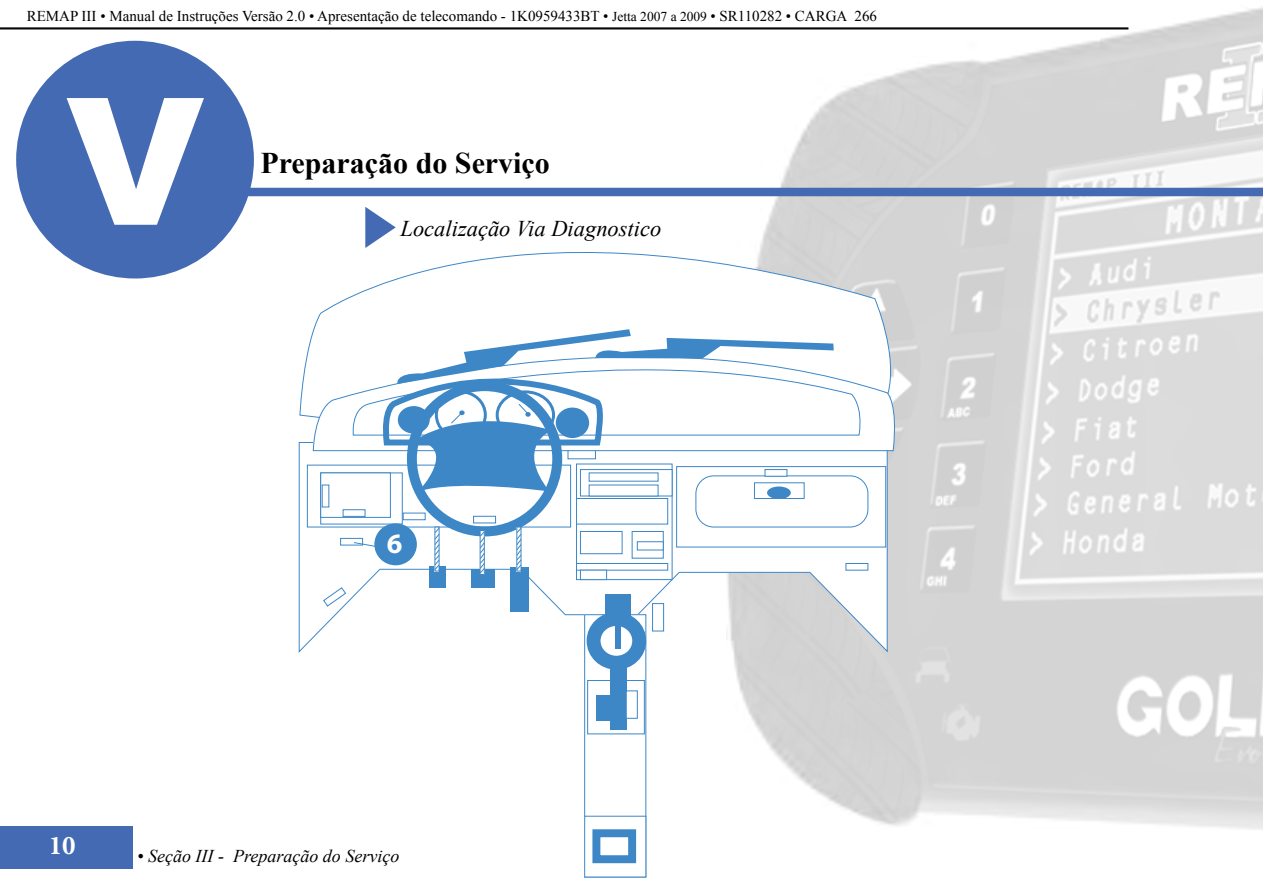
<style>
.page{position:relative;width:1263px;height:893px;background:#fff}
.page>*{position:absolute;margin:0;border:0;box-sizing:border-box;transform-origin:0 0}
.t1{font:900 177px "Arial";color:#fff}
.t2{font:700 30px "Times New Roman";color:#000}
.t3{font:700 28.2px "Myriad Pro";color:#fff}
.t4{font:700 27px "Minion Pro";color:#fff}
.t5{font:italic 22.5px "Times New Roman";color:#000}
.t6{font:italic 18px "Times New Roman";color:#000}
.t7{font:15px "Times New Roman";color:#000}
.s1{font-size:13.5px}
</style>
<div class="page">
<hr style="left:0;top:28px;width:1128px;height:1px;background:#000">
<hr style="left:0;top:29px;width:1128px;height:1px;background:#000">
<img style="left:727px;top:7px;width:536px;height:823px">
<div style="left:0;top:826px;width:133px;height:42px;background:#436ab3"></div>
<div style="left:12px;top:36px;width:246px;height:247px;background:#436ab3;border-radius:50%"></div>
<div style="left:8px;top:32px;width:254px;height:255px;border:9px solid #fff;border-radius:50%"></div>
<div style="left:203px;top:188px;width:1060px;height:8px;background:#436ab3"></div>
<svg style="left:365px;top:207px;width:31px;height:34px"></svg>
<svg style="left:298px;top:442px;width:590px;height:212px"></svg>
<svg style="left:299px;top:241px;width:599px;height:176px"></svg>
<svg style="left:312px;top:308px;width:586px;height:144px"></svg>
<svg style="left:350px;top:334px;width:513px;height:102px"></svg>
<div style="left:696px;top:476px;width:172px;height:51px;background:#fff;border-radius:18px"></div>
<div style="left:321px;top:473px;width:81px;height:51px;background:#fff"></div>
<div style="left:320px;top:472px;width:71px;height:46px;border:1px solid #3d87c7"></div>
<div style="left:343px;top:509px;width:23px;height:8px;border:1px solid #3d87c7"></div>
<div style="left:341px;top:538px;width:22px;height:7px;background:#fff"></div>
<div style="left:340px;top:538px;width:23px;height:8px;border:1px solid #3d87c7"></div>
<div style="left:846px;top:563px;width:22px;height:7px;background:#fff"></div>
<div style="left:845px;top:563px;width:23px;height:8px;border:1px solid #3d87c7"></div>
<svg style="left:322px;top:586px;width:25px;height:21px"></svg>
<div style="left:580px;top:570px;width:27px;height:10px;background:#fff"></div>
<div style="left:580px;top:570px;width:27px;height:10px;border:1px solid #3d87c7"></div>
<div style="left:676px;top:466px;width:210px;height:81px;border:1px solid #3d87c7"></div>
<div style="left:510px;top:567px;width:19px;height:45px;background:#3d87c7"></div>
<div style="left:471px;top:569px;width:23px;height:19px;background:#3d87c7"></div>
<div style="left:430px;top:567px;width:16px;height:21px;background:#3d87c7"></div>
<div style="left:585px;top:615px;width:61px;height:262px;background:#fff"></div>
<div style="left:584px;top:614px;width:62px;height:263px;border:1px solid #3d87c7"></div>
<div style="left:587px;top:680px;width:58px;height:54px;border:1px solid #3d87c7"></div>
<div style="left:610px;top:660px;width:16px;height:70px;background:#3d87c7"></div>
<div style="left:596px;top:695px;width:16px;height:25px;background:#3d87c7"></div>
<div style="left:626px;top:690px;width:12px;height:29px;border:1px solid #3d87c7"></div>
<div style="left:652px;top:604px;width:12px;height:27px;background:#fff"></div>
<div style="left:652px;top:603px;width:12px;height:28px;border:1px solid #3d87c7"></div>
<div style="left:584px;top:816px;width:62px;height:61px;border:1px solid #3d87c7"></div>
<div style="left:592px;top:829px;width:44px;height:34px;border:8px solid #3d87c7"></div>
<div style="left:587px;top:612px;width:59px;height:58px;border:14px solid #3d87c7;border-radius:50%"></div>
<div style="left:615px;top:614px;width:6px;height:35px;background:#3d87c7"></div>
<div style="left:605px;top:594px;width:25px;height:23px;background:#3d87c7"></div>
<svg style="left:353px;top:329px;width:481px;height:246px"></svg>
<p class="t7" style="left:27px;top:6px;width:852px">REMAP III • Manual de Instruções Versão 2.0 • Apresentação de telecomando - 1K0959433BT • <span class="s1">Jetta 2007 a 2009</span> • SR110282 • CARGA 266</p>
<h1 class="t1" style="left:66px;top:33px;width:139px">V</h1>
<h2 class="t2" style="left:261px;top:142px;width:291px">Preparação do Serviço</h2>
<h3 class="t5" style="left:400px;top:213px;width:262px">Localização Via Diagnostico</h3>
<h3 class="t3" style="left:387px;top:525px;width:17px">6</h3>
<h3 class="t4" style="left:49px;top:827px;width:28px">10</h3>
<p class="t6" style="left:137px;top:844px;width:264px">• Seção III - Preparação do Serviço</p>
</div>
